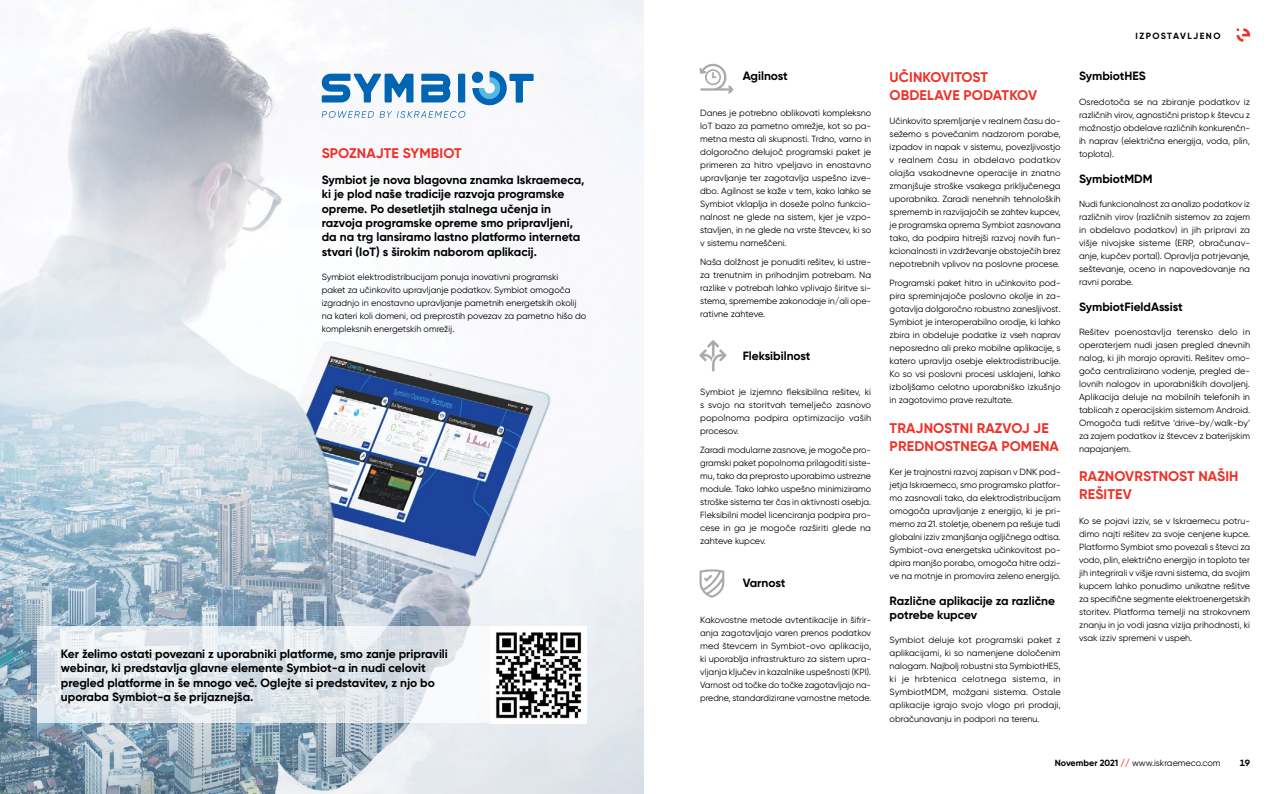
<style>
.page{position:relative;width:1287px;height:794px;background:#fff}
.page>*{position:absolute;margin:0;border:0;box-sizing:border-box;transform-origin:0 0}
.t1{font:700 14px/18px "Gilroy";letter-spacing:.01em;color:#ee3129}
.t2{font:700 12px/14.4px "Gilroy";color:#000}
.t3{font:9px/13px "Gilroy";color:#000;text-align:justify}
.t4{font:700 9px "Gilroy";letter-spacing:.155em;color:#000}
.s1{font-weight:700}
.s2{font-weight:800;color:#ee3129}
</style>
<div class="page">
<svg style="left:1236px;top:28px;width:14px;height:14px"></svg>
<img style="left:0;top:0;width:643px;height:794px">
<svg style="left:322px;top:111px;width:143px;height:7px"></svg>
<svg style="left:322px;top:74px;width:143px;height:28px"></svg>
<svg style="left:472px;top:71px;width:62px;height:35px"></svg>
<svg style="left:699px;top:569px;width:25px;height:29px"></svg>
<svg style="left:699px;top:340px;width:27px;height:31px"></svg>
<svg style="left:699px;top:64px;width:34px;height:30px"></svg>
<svg style="left:37px;top:626px;width:453px;height:97px"></svg>
<img style="left:490px;top:626px;width:97px;height:97px">
<h1 class="t1" style="left:322px;top:144px;width:141px">SPOZNAJTE SYMBIOT</h1>
<p class="t2" style="left:322px;top:172px;width:264px">Symbiot je nova blagovna znamka Iskraemeca, ki je plod naše tradicije razvoja programske opreme. Po desetletjih stalnega učenja in razvoja programske opreme smo pripravljeni, da na trg lansiramo lastno platformo interneta stvari (IoT) s širokim naborom aplikacij.</p>
<p class="t3" style="left:322px;top:270px;width:266px;text-align:left">Symbiot elektrodistribucijam ponuja inovativni programski<br>paket za učinkovito upravljanje podatkov. Symbiot omogoča izgradnjo in enostavno upravljanje pametnih energetskih okolij na kateri koli domeni, od preprostih povezav za pametno hišo do kompleksnih energetskih omrežij.</p>
<p class="t2" style="left:61px;top:646px;width:388px">Ker želimo ostati povezani z uporabniki platforme, smo zanje pripravili webinar, ki predstavlja glavne elemente Symbiot-a in nudi celovit pregled platforme in še mnogo več. Oglejte si predstavitev, z njo bo uporaba Symbiot-a še prijaznejša.</p>
<h2 class="t2" style="left:743px;top:69px;width:47px">Agilnost</h2>
<p class="t3" style="left:700px;top:106px;width:173px">Danes je potrebno oblikovati kompleksno IoT bazo za pametno omrežje, kot so pa&shy;metna mesta ali skupnosti. Trdno, varno in dolgoročno delujoč programski paket je primeren za hitro vpeljavo in enostavno upravljanje ter zagotavlja uspešno izve&shy;dbo. Agilnost se kaže v tem, kako lahko se Symbiot vklaplja in doseže polno funkcio&shy;nalnost ne glede na sistem, kjer je vzpo&shy;stavljen, in ne glede na vrste števcev, ki so v sistemu nameščeni.</p>
<p class="t3" style="left:700px;top:255px;width:173px">Naša dolžnost je ponuditi rešitev, ki ustre&shy;za trenutnim in prihodnjim potrebam. Na razlike v potrebah lahko vplivajo širitve si&shy;stema, spremembe zakonodaje in/ali ope&shy;rativne zahteve.</p>
<h2 class="t2" style="left:743px;top:348px;width:69px">Fleksibilnost</h2>
<p class="t3" style="left:700px;top:385px;width:172px">Symbiot je izjemno fleksibilna rešitev, ki s svojo na storitvah temelječo zasnovo popolnoma podpira optimizacijo vaših procesov.</p>
<p class="t3" style="left:700px;top:443px;width:173px">Zaradi modularne zasnove, je mogoče pro&shy;gramski paket popolnoma prilagoditi siste&shy;mu, tako da preprosto uporabimo ustrezne module. Tako lahko uspešno minimiziramo stroške sistema ter čas in aktivnosti osebja.<br>Fleksibilni model licenciranja podpira pro&shy;cese in ga je mogoče razširiti glede na zahteve kupcev.</p>
<h2 class="t2" style="left:743px;top:575px;width:44px">Varnost</h2>
<p class="t3" style="left:700px;top:613px;width:173px">Kakovostne metode avtentikacije in šifrir&shy;anja zagotavljajo varen prenos podatkov med števcem in Symbiot-ovo aplikacijo, ki uporablja infrastrukturo za sistem upra&shy;vljanja ključev in kazalnike uspešnosti (KPI).<br>Varnost od točke do točke zagotavljajo na&shy;predne, standardizirane varnostne metode.</p>
<h1 class="t1" style="left:890px;top:68px;width:149px">UČINKOVITOST<br>OBDELAVE PODATKOV</h1>
<p class="t3" style="left:890px;top:115px;width:173px">Učinkovito spremljanje v realnem času do&shy;sežemo s povečanim nadzorom porabe, izpadov in napak v sistemu, povezljivostjo v realnem času in obdelavo podatkov olajša vsakodnevne operacije in znatno zmanjšuje stroške vsakega priključenega uporabnika. Zaradi nenehnih tehnoloških sprememb in razvijajočih se zahtev kupcev, je programska oprema Symbiot zasnovana tako, da podpira hitrejši razvoj novih fun&shy;kcionalnosti in vzdrževanje obstoječih brez nepotrebnih vplivov na poslovne procese.</p>
<p class="t3" style="left:890px;top:276px;width:173px">Programski paket hitro in učinkovito pod&shy;pira spreminjajoče poslovno okolje in za&shy;gotavlja dolgoročno robustno zanesljivost.<br>Symbiot je interoperabilno orodje, ki lahko zbira in obdeluje podatke iz vseh naprav neposredno ali preko mobilne aplikacije, s katero upravlja osebje elektrodistribucije.<br>Ko so vsi poslovni procesi usklajeni, lahko izboljšamo celotno uporabniško izkušnjo in zagotovimo prave rezultate.</p>
<h1 class="t1" style="left:890px;top:418px;width:171px">TRAJNOSTNI RAZVOJ JE<br>PREDNOSTNEGA POMENA</h1>
<p class="t3" style="left:890px;top:465px;width:173px">Ker je trajnostni razvoj zapisan v DNK pod&shy;jetja Iskraemeco, smo programsko platfor&shy;mo zasnovali tako, da elektrodistribucijam omogoča upravljanje z energijo, ki je pri&shy;merno za 21. stoletje, obenem pa rešuje tudi globalni izziv zmanjšanja ogljičnega odtisa.<br>Symbiot-ova energetska učinkovitost po&shy;dpira manjšo porabo, omogoča hitre odzi&shy;ve na motnje in promovira zeleno energijo.</p>
<h2 class="t2" style="left:890px;top:593px;width:167px">Različne aplikacije za različne potrebe kupcev</h2>
<p class="t3" style="left:890px;top:633px;width:173px">Symbiot deluje kot programski paket z aplikacijami, ki so namenjene določenim nalogam. Najbolj robustni sta SymbiotHES, ki je hrbtenica celotnega sistema, in SymbiotMDM, možgani sistema. Ostale aplikacije igrajo svojo vlogo pri prodaji, obračunavanju in podpori na terenu.</p>
<p class="t4" style="left:1136px;top:30px;width:86px">IZPOSTAVLJENO</p>
<h2 class="t2" style="left:1079px;top:69px;width:68px">SymbiotHES</h2>
<p class="t3" style="left:1079px;top:95px;width:173px">Osredotoča se na zbiranje podatkov iz različnih virov, agnostični pristop k števcu z možnostjo obdelave različnih konkurenčn&shy;ih naprav (električna energija, voda, plin, toplota).</p>
<h2 class="t2" style="left:1079px;top:171px;width:75px">SymbiotMDM</h2>
<p class="t3" style="left:1079px;top:197px;width:173px">Nudi funkcionalnost za analizo podatkov iz različnih virov (različnih sistemov za zajem in obdelavo podatkov) in jih pripravi za višje nivojske sisteme (ERP, obračunav&shy;anje, kupčev portal). Opravlja potrjevanje, seštevanje, oceno in napovedovanje na ravni porabe.</p>
<h2 class="t2" style="left:1079px;top:299px;width:105px">SymbiotFieldAssist</h2>
<p class="t3" style="left:1079px;top:325px;width:173px">Rešitev poenostavlja terensko delo in operaterjem nudi jasen pregled dnevnih nalog, ki jih morajo opraviti. Rešitev omo&shy;goča centralizirano vodenje, pregled de&shy;lovnih nalogov in uporabniških dovoljenj.<br>Aplikacija deluje na mobilnih telefonih in tablicah z operacijskim sistemom Android.<br>Omogoča tudi rešitve ‘drive-by/walk-by’ za zajem podatkov iz števcev z baterijskim napajanjem.</p>
<h1 class="t1" style="left:1079px;top:467px;width:161px">RAZNOVRSTNOST NAŠIH<br>REŠITEV</h1>
<p class="t3" style="left:1079px;top:514px;width:173px">Ko se pojavi izziv, se v Iskraemecu potru&shy;dimo najti rešitev za svoje cenjene kupce.<br>Platformo Symbiot smo povezali s števci za vodo, plin, električno energijo in toploto ter jih integrirali v višje ravni sistema, da svojim kupcem lahko ponudimo unikatne rešitve za specifične segmente elektroenergetskih storitev. Platforma temelji na strokovnem znanju in jo vodi jasna vizija prihodnosti, ki vsak izziv spremeni v uspeh.</p>
<p class="t3" style="left:1055px;top:756px;width:167px"><span class="s1">November 2021</span> <span class="s2">//</span> www.iskraemeco.com</p>
<p class="t4" style="left:1240px;top:757px;width:12px">19</p>
</div>
